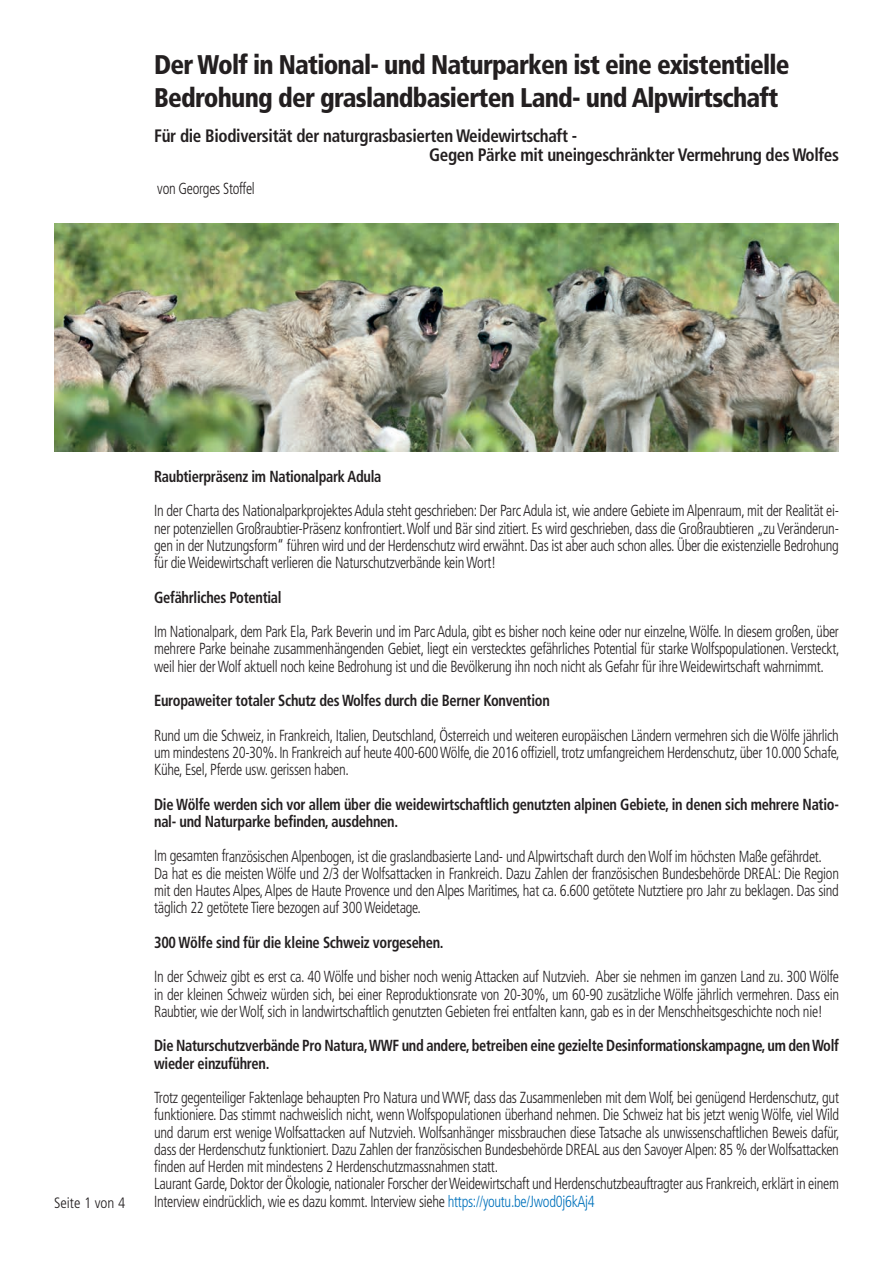
<style>
.page{position:relative;width:893px;height:1263px;background:#fff}
.page>*{position:absolute;margin:0;border:0;box-sizing:border-box;transform-origin:0 0}
.t1{font:900 condensed 27px/33px "Frutiger LT";letter-spacing:-.03em;color:#231f20;scale:.95 1}
.t2{font:700 condensed 18px/19.5px "Frutiger LT";letter-spacing:-.02em;color:#231f20;scale:.95 1}
.t3{font:300 condensed 16.05px/17.2px "Frutiger LT";letter-spacing:-.02em;color:#231f20;text-align:justify;scale:.9 1}
.t4{font:700 condensed 16.05px/17.2px "Frutiger LT";letter-spacing:-.02em;color:#231f20;scale:.9 1}
.t5{font:300 condensed 15px "Frutiger LT";color:#231f20}
.s1{color:#0072bc}
</style>
<div class="page">
<img style="left:54px;top:223px;width:784px;height:229px">
<h1 class="t1" style="left:154px;top:48px;width:670px">Der Wolf in National- und Naturparken ist eine existentielle<br>Bedrohung der graslandbasierten Land- und Alpwirtschaft</h1>
<p class="t2" style="left:429px;top:126px;width:433px;text-indent:-275px">Für die Biodiversität der naturgrasbasierten Weidewirtschaft -<br>Gegen Pärke mit uneingeschränkter Vermehrung des Wolfes</p>
<p class="t3" style="left:157px;top:180px;width:110px">von Georges Stoffel</p>
<p class="t5" style="left:54px;top:1194px;width:73px">Seite 1 von 4</p>
<p class="t4" style="left:154px;top:468px;width:254px">Raubtierpräsenz im Nationalpark Adula</p>
<p class="t3" style="left:154px;top:502px;width:762px">In der Charta des Nationalparkprojektes Adula steht geschrieben: Der Parc Adula ist, wie andere Gebiete im Alpenraum, mit der Realität ei&shy;ner potenziellen Großraubtier-Präsenz konfrontiert. Wolf und Bär sind zitiert. Es wird geschrieben, dass die Großraubtieren „zu Veränderun&shy;gen in der Nutzungsform“ führen wird und der Herdenschutz wird erwähnt. Das ist aber auch schon alles. Über die existenzielle Bedrohung für die Weidewirtschaft verlieren die Naturschutzverbände kein Wort!</p>
<p class="t4" style="left:154px;top:588px;width:143px">Gefährliches Potential</p>
<p class="t3" style="left:154px;top:623px;width:763px">Im Nationalpark, dem Park Ela, Park Beverin und im Parc Adula, gibt es bisher noch keine oder nur einzelne, Wölfe. In diesem großen, über mehrere Parke beinahe zusammenhängenden Gebiet, liegt ein verstecktes gefährliches Potential für starke Wolfspopulationen. Versteckt, weil hier der Wolf aktuell noch keine Bedrohung ist und die Bevölkerung ihn noch nicht als Gefahr für ihre Weidewirtschaft wahrnimmt.</p>
<p class="t4" style="left:154px;top:692px;width:441px">Europaweiter totaler Schutz des Wolfes durch die Berner Konvention</p>
<p class="t3" style="left:154px;top:727px;width:763px">Rund um die Schweiz, in Frankreich, Italien, Deutschland, Österreich und weiteren europäischen Ländern vermehren sich die Wölfe jährlich um mindestens 20-30%. In Frankreich auf heute 400-600 Wölfe, die 2016 offiziell, trotz umfangreichem Herdenschutz, über 10.000 Schafe, Kühe, Esel, Pferde usw. gerissen haben.</p>
<p class="t4" style="left:154px;top:796px;width:762px">Die Wölfe werden sich vor allem über die weidewirtschaftlich genutzten alpinen Gebiete, in denen sich mehrere Natio&shy;nal- und Naturparke befinden, ausdehnen.</p>
<p class="t3" style="left:154px;top:847px;width:762px;text-align:left">Im gesamten französischen Alpenbogen, ist die graslandbasierte Land- und Alpwirtschaft durch den Wolf im höchsten Maße gefährdet.<br>Da hat es die meisten Wölfe und 2/3 der Wolfsattacken in Frankreich. Dazu Zahlen der französischen Bundesbehörde DREAL: Die Region mit den Hautes Alpes, Alpes de Haute Provence und den Alpes Maritimes, hat ca. 6.600 getötete Nutztiere pro Jahr zu beklagen. Das sind täglich 22 getötete Tiere bezogen auf 300 Weidetage.</p>
<p class="t4" style="left:154px;top:933px;width:323px">300 Wölfe sind für die kleine Schweiz vorgesehen.</p>
<p class="t3" style="left:154px;top:968px;width:762px">In der Schweiz gibt es erst ca. 40 Wölfe und bisher noch wenig Attacken auf Nutzvieh. Aber sie nehmen im ganzen Land zu. 300 Wölfe in der kleinen Schweiz würden sich, bei einer Reproduktionsrate von 20-30%, um 60-90 zusätzliche Wölfe jährlich vermehren. Dass ein Raubtier, wie der Wolf, sich in landwirtschaftlich genutzten Gebieten frei entfalten kann, gab es in der Menschheitsgeschichte noch nie!</p>
<p class="t4" style="left:154px;top:1037px;width:762px">Die Naturschutzverbände Pro Natura, WWF und andere, betreiben eine gezielte Desinformationskampagne, um den Wolf wieder einzuführen.</p>
<p class="t3" style="left:154px;top:1089px;width:763px;text-align:left">Trotz gegenteiliger Faktenlage behaupten Pro Natura und WWF, dass das Zusammenleben mit dem Wolf, bei genügend Herdenschutz, gut funktioniere. Das stimmt nachweislich nicht, wenn Wolfspopulationen überhand nehmen. Die Schweiz hat bis jetzt wenig Wölfe, viel Wild und darum erst wenige Wolfsattacken auf Nutzvieh. Wolfsanhänger missbrauchen diese Tatsache als unwissenschaftlichen Beweis dafür, dass der Herdenschutz funktioniert. Dazu Zahlen der französischen Bundesbehörde DREAL aus den Savoyer Alpen: 85 % der Wolfsattacken finden auf Herden mit mindestens 2 Herdenschutzmassnahmen statt.<br>Laurant Garde, Doktor der Ökologie, nationaler Forscher der Weidewirtschaft und Herdenschutzbeauftragter aus Frankreich, erklärt in einem Interview eindrücklich, wie es dazu kommt. Interview siehe <span class="s1">https://youtu.be/Jwod0j6kAj4</span></p>
</div>
